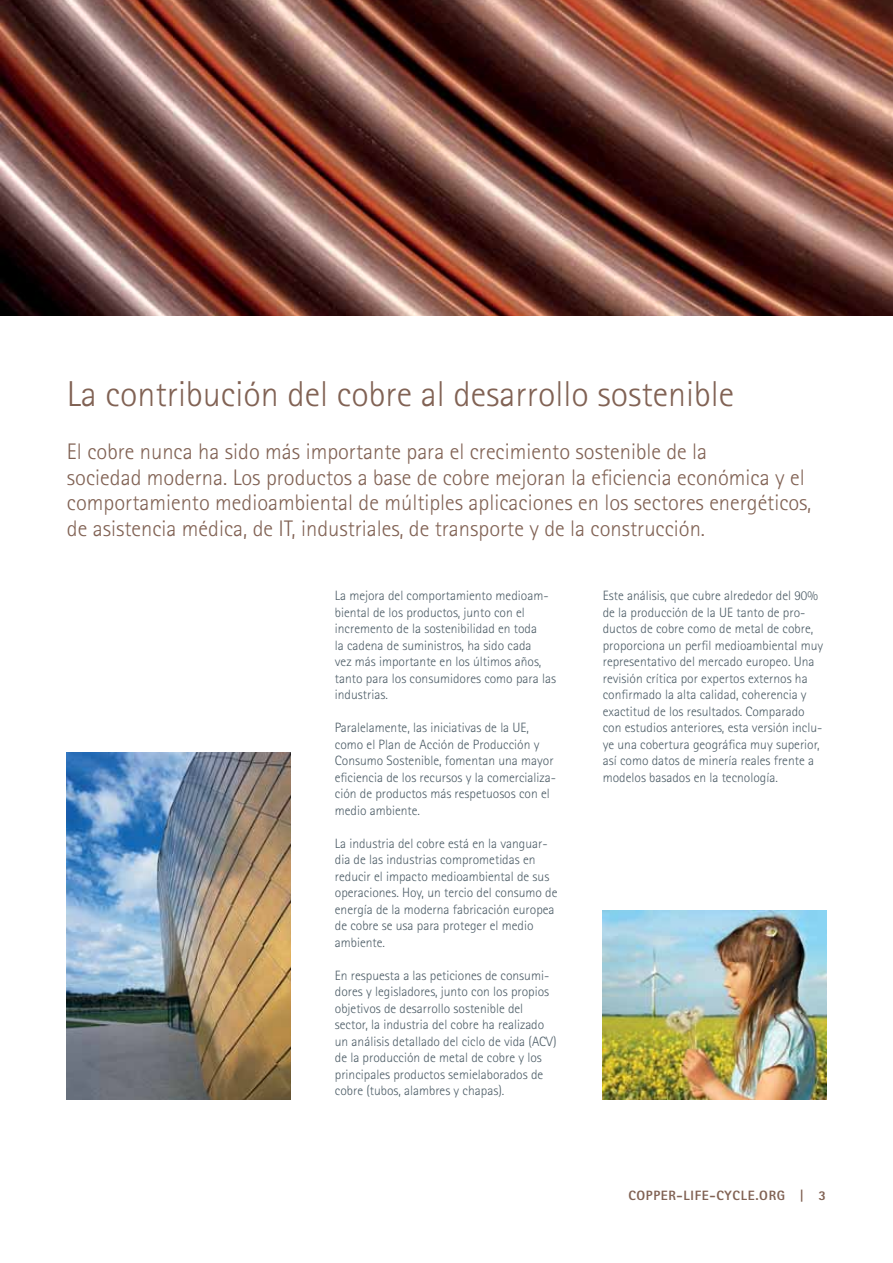
<style>
.page{position:relative;width:893px;height:1263px;background:#fff}
.page>*{position:absolute;margin:0;border:0;box-sizing:border-box;transform-origin:0 0}
.t1{font:300 36px "Rotis Sans Serif";color:#816254}
.t2{font:300 22.5px/25.5px "Rotis Sans Serif";color:#816254}
.t3{font:300 13.5px/16.5px "Rotis Sans Serif";color:#4d5d67}
.t4{font:800 13.5px "Rotis Sans Serif";letter-spacing:.05em;color:#816254}
</style>
<div class="page">
<img style="left:67px;top:752px;width:223px;height:348px">
<img style="left:0;top:0;width:893px;height:316px">
<img style="left:603px;top:910px;width:223px;height:190px">
<h1 class="t1" style="left:67px;top:373px;width:669px">La contribución del cobre al desarrollo sostenible</h1>
<p class="t2" style="left:67px;top:439px;width:746px">El cobre nunca ha sido más importante para el crecimiento sostenible de la<br>sociedad moderna. Los productos a base de cobre mejoran la eficiencia económica y el comportamiento medioambiental de múltiples aplicaciones en los sectores energéticos, de asistencia médica, de IT, industriales, de transporte y de la construcción.</p>
<p class="t3" style="left:335px;top:588px;width:223px">La mejora del comportamiento medioam&shy;biental de los productos, junto con el incremento de la sostenibilidad en toda<br>la cadena de suministros, ha sido cada<br>vez más importante en los últimos años, tanto para los consumidores como para las industrias.</p>
<p class="t3" style="left:335px;top:720px;width:223px">Paralelamente, las iniciativas de la UE, como el Plan de Acción de Producción y Consumo Sostenible, fomentan una mayor eficiencia de los recursos y la comercializa&shy;ción de productos más respetuosos con el medio ambiente.</p>
<p class="t3" style="left:335px;top:835px;width:224px">La industria del cobre está en la vanguar&shy;dia de las industrias comprometidas en reducir el impacto medioambiental de sus operaciones. Hoy, un tercio del consumo de energía de la moderna fabricación europea de cobre se usa para proteger el medio ambiente.</p>
<p class="t3" style="left:335px;top:967px;width:223px">En respuesta a las peticiones de consumi&shy;dores y legisladores, junto con los propios objetivos de desarrollo sostenible del sector, la industria del cobre ha realizado un análisis detallado del ciclo de vida (ACV) de la producción de metal de cobre y los principales productos semielaborados de cobre (tubos, alambres y chapas).</p>
<p class="t3" style="left:603px;top:587px;width:222px">Este análisis, que cubre alrededor del 90% de la producción de la UE tanto de pro&shy;ductos de cobre como de metal de cobre, proporciona un perfil medioambiental muy representativo del mercado europeo. Una revisión crítica por expertos externos ha confirmado la alta calidad, coherencia y exactitud de los resultados. Comparado con estudios anteriores, esta versión inclu&shy;ye una cobertura geográfica muy superior, así como datos de minería reales frente a modelos basados en la tecnología.</p>
<p class="t4" style="left:628px;top:1186px;width:199px">COPPER-LIFE-CYCLE.ORG | 3</p>
</div>
